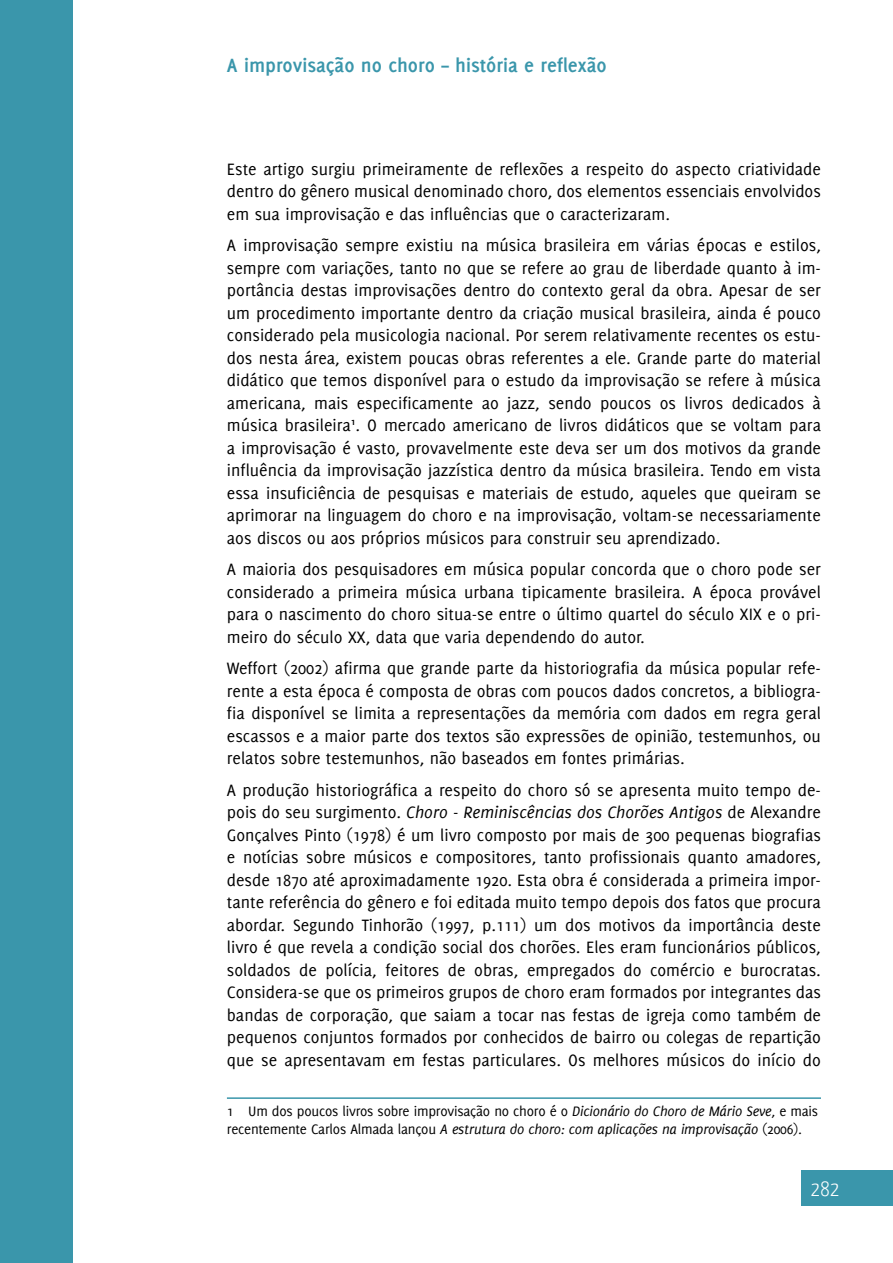
<style>
.page{position:relative;width:893px;height:1263px;background:#fff}
.page>*{position:absolute;margin:0;border:0;box-sizing:border-box;transform-origin:0 0}
.t1{font:700 21px "Delicious";color:#3a96ab}
.t2{font:300 21px "Yanone Kaffeesatz";color:#fff}
.t3{font:18px/22.5px "Delicious";color:#000;text-align:justify}
.t4{font:15px/18px "Delicious";letter-spacing:-.015em;color:#000}
.s1{font-style:italic}
</style>
<div class="page">
<div style="left:802px;top:1170px;width:91px;height:36px;background:#3a96ab"></div>
<div style="left:0;top:0;width:72px;height:1263px;background:#3a96ab"></div>
<hr style="left:227px;top:1097px;width:594px;height:2px;background:#3a96ab">
<p class="t1" style="left:227px;top:53px;width:381px">A improvisação no choro – história e reflexão</p>
<p class="t3" style="left:227px;top:157px;width:596px">Este artigo surgiu primeiramente de reflexões a respeito do aspecto criatividade dentro do gênero musical denominado choro, dos elementos essenciais envolvidos em sua improvisação e das influências que o caracterizaram.</p>
<p class="t3" style="left:227px;top:234px;width:596px">A improvisação sempre existiu na música brasileira em várias épocas e estilos, sempre com variações, tanto no que se refere ao grau de liberdade quanto à im&shy;portância destas improvisações dentro do contexto geral da obra. Apesar de ser um procedimento importante dentro da criação musical brasileira, ainda é pouco considerado pela musicologia nacional. Por serem relativamente recentes os estu&shy;dos nesta área, existem poucas obras referentes a ele. Grande parte do material didático que temos disponível para o estudo da improvisação se refere à música americana, mais especificamente ao jazz, sendo poucos os livros dedicados à música brasileira<sup>1</sup>. O mercado americano de livros didáticos que se voltam para a improvisação é vasto, provavelmente este deva ser um dos motivos da grande influência da improvisação jazzística dentro da música brasileira. Tendo em vista essa insuficiência de pesquisas e materiais de estudo, aqueles que queiram se aprimorar na linguagem do choro e na improvisação, voltam-se necessariamente aos discos ou aos próprios músicos para construir seu aprendizado.</p>
<p class="t3" style="left:227px;top:558px;width:596px">A maioria dos pesquisadores em música popular concorda que o choro pode ser considerado a primeira música urbana tipicamente brasileira. A época provável para o nascimento do choro situa-se entre o último quartel do século XIX e o pri&shy;meiro do século XX, data que varia dependendo do autor.</p>
<p class="t3" style="left:227px;top:657px;width:596px">Weffort (2002) afirma que grande parte da historiografia da música popular refe&shy;rente a esta época é composta de obras com poucos dados concretos, a bibliogra&shy;fia disponível se limita a representações da memória com dados em regra geral escassos e a maior parte dos textos são expressões de opinião, testemunhos, ou relatos sobre testemunhos, não baseados em fontes primárias.</p>
<p class="t3" style="left:227px;top:778px;width:596px">A produção historiográfica a respeito do choro só se apresenta muito tempo de&shy;pois do seu surgimento. <span class="s1">Choro - Reminiscências dos Chorões Antigos</span> de Alexandre Gonçalves Pinto (1978) é um livro composto por mais de 300 pequenas biografias e notícias sobre músicos e compositores, tanto profissionais quanto amadores, desde 1870 até aproximadamente 1920. Esta obra é considerada a primeira impor&shy;tante referência do gênero e foi editada muito tempo depois dos fatos que procura abordar. Segundo Tinhorão (1997, p.111) um dos motivos da importância deste livro é que revela a condição social dos chorões. Eles eram funcionários públicos, soldados de polícia, feitores de obras, empregados do comércio e burocratas.<br>Considera-se que os primeiros grupos de choro eram formados por integrantes das bandas de corporação, que saiam a tocar nas festas de igreja como também de pequenos conjuntos formados por conhecidos de bairro ou colegas de repartição que se apresentavam em festas particulares. Os melhores músicos do início do</p>
<p class="t4" style="left:227px;top:1102px;width:593px">1 Um dos poucos livros sobre improvisação no choro é o <span class="s1">Dicionário do Choro de Mário Seve</span>, e mais recentemente Carlos Almada lançou <span class="s1">A estrutura do choro: com aplicações na improvisação</span> (2006).</p>
<p class="t2" style="left:811px;top:1175px;width:30px">282</p>
</div>
